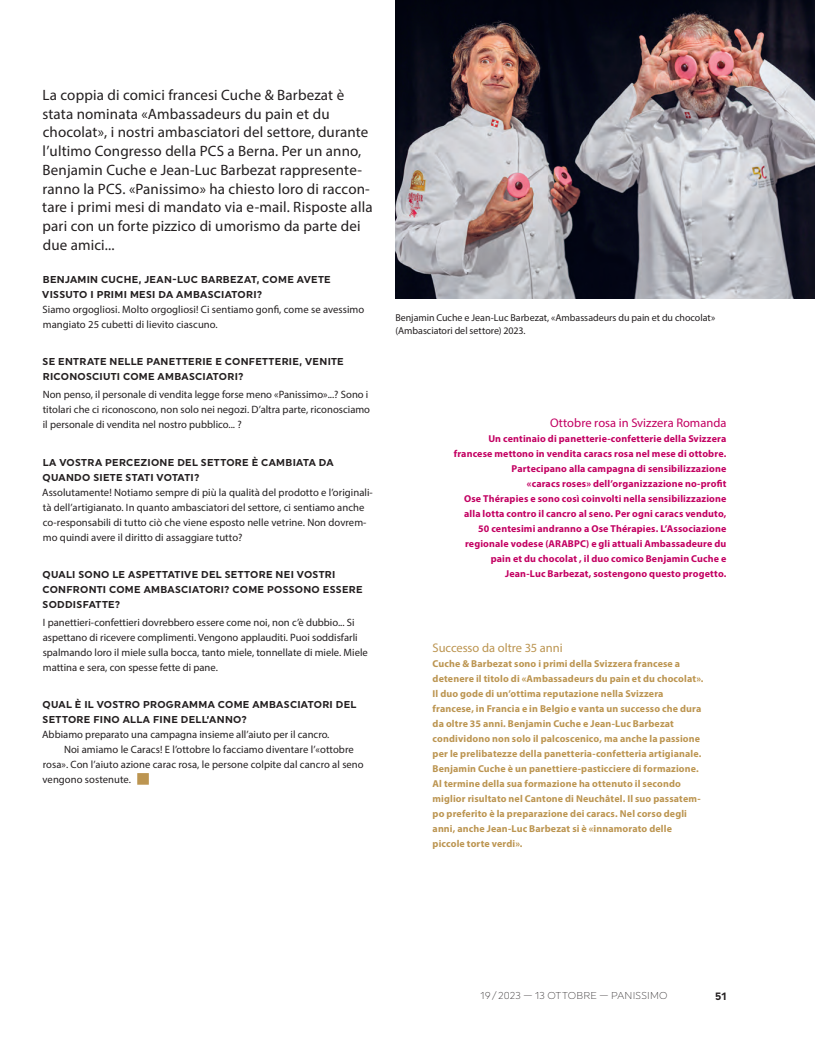
<style>
.page{position:relative;width:815px;height:1053px;background:#fff}
.page>*{position:absolute;margin:0;border:0;box-sizing:border-box;transform-origin:0 0}
.t1{font:15px/18.8px "Myriad Pro";letter-spacing:.01em;color:#231f20}
.t2{font:12.5px "Myriad Pro";color:#c30162}
.t3{font:12.5px "Myriad Pro";color:#bc9551}
.t4{font:10.62px/15px "Myriad Pro";color:#231f20}
.t5{font:700 10.62px "Uniform";color:#231f20}
.t6{font:700 10px/15px "Myriad Pro";letter-spacing:.015em;color:#bc9551}
.t7{font:700 10px/15px "Myriad Pro";letter-spacing:.015em;color:#c30162;text-align:right}
.t8{font:700 10px/15px "Uniform";letter-spacing:.03em;color:#231f20}
.t9{font:10px/12.5px "Myriad Pro";letter-spacing:-.005em;color:#231f20}
.t10{font:300 10px "Uniform";letter-spacing:.015em;color:#231f20}
.s1{color:#bc9551}
</style>
<div class="page">
<img style="left:396px;top:0;width:419px;height:299px">
<p class="t1" style="left:42px;top:85px;width:332px">La coppia di comici francesi Cuche &amp; Barbezat è stata nominata «Ambassadeurs du pain et du chocolat», i nostri ambasciatori del settore, durante l’ultimo Congresso della PCS a Berna. Per un anno, Benjamin Cuche e Jean-Luc Barbezat rappresente&shy;ranno la PCS. «Panissimo» ha chiesto loro di raccon&shy;tare i primi mesi di mandato via e-mail. Risposte alla pari con un forte pizzico di umorismo da parte dei due amici...</p>
<p class="t8" style="left:42px;top:271px;width:290px">BENJAMIN CUCHE, JEAN-LUC BARBEZAT, COME AVETE<br>VISSUTO I PRIMI MESI DA AMBASCIATORI?</p>
<p class="t4" style="left:43px;top:301px;width:323px">Siamo orgogliosi. Molto orgogliosi! Ci sentiamo gonfi, come se avessimo mangiato 25 cubetti di lievito ciascuno.</p>
<p class="t8" style="left:43px;top:353px;width:303px">SE ENTRATE NELLE PANETTERIE E CONFETTERIE, VENITE<br>RICONOSCIUTI COME AMBASCIATORI?</p>
<p class="t4" style="left:43px;top:387px;width:329px">Non penso, il personale di vendita legge forse meno «Panissimo»...? Sono i titolari che ci riconoscono, non solo nei negozi. D’altra parte, riconosciamo il personale di vendita nel nostro pubblico... ?</p>
<p class="t8" style="left:43px;top:454px;width:293px">LA VOSTRA PERCEZIONE DEL SETTORE È CAMBIATA DA<br>QUANDO SIETE STATI VOTATI?</p>
<p class="t4" style="left:42px;top:484px;width:332px">Assolutamente! Notiamo sempre di più la qualità del prodotto e l’originali&shy;tà dell’artigianato. In quanto ambasciatori del settore, ci sentiamo anche co-responsabili di tutto ciò che viene esposto nelle vetrine. Non dovrem&shy;mo quindi avere il diritto di assaggiare tutto?</p>
<p class="t8" style="left:43px;top:566px;width:322px">QUALI SONO LE ASPETTATIVE DEL SETTORE NEI VOSTRI<br>CONFRONTI COME AMBASCIATORI? COME POSSONO ESSERE<br>SODDISFATTE?</p>
<p class="t4" style="left:43px;top:615px;width:327px">I panettieri-confettieri dovrebbero essere come noi, non c’è dubbio... Si aspettano di ricevere complimenti. Vengono applauditi. Puoi soddisfarli spalmando loro il miele sulla bocca, tanto miele, tonnellate di miele. Miele mattina e sera, con spesse fette di pane.</p>
<p class="t8" style="left:43px;top:697px;width:315px">QUAL È IL VOSTRO PROGRAMMA COME AMBASCIATORI DEL<br>SETTORE FINO ALLA FINE DELL’ANNO?</p>
<p class="t4" style="left:42px;top:727px;width:289px">Abbiamo preparato una campagna insieme all’aiuto per il cancro.</p>
<p class="t4" style="left:64px;top:742px;width:291px">Noi amiamo le Caracs! E l’ottobre lo facciamo diventare l’«ottobre</p>
<p class="t4" style="left:43px;top:757px;width:322px">rosa». Con l’aiuto azione carac rosa, le persone colpite dal cancro al seno</p>
<p class="t4" style="left:43px;top:772px;width:107px">vengono sostenute. <span class="s1">■</span></p>
<p class="t9" style="left:395px;top:312px;width:321px">Benjamin Cuche e Jean-Luc Barbezat, «Ambassadeurs du pain et du chocolat» (Ambasciatori del settore) 2023.</p>
<p class="t2" style="left:550px;top:414px;width:178px">Ottobre rosa in Svizzera Romanda</p>
<p class="t7" style="left:454px;top:430px;width:274px">Un centinaio di panetterie-confetterie della Svizzera francese mettono in vendita caracs rosa nel mese di ottobre.<br>Partecipano alla campagna di sensibilizzazione<br>«caracs roses» dell’organizzazione no-profit<br>Ose Thérapies e sono così coinvolti nella sensibilizzazione alla lotta contro il cancro al seno. Per ogni caracs venduto, 50 centesimi andranno a Ose Thérapies. L’Associazione regionale vodese (ARABPC) e gli attuali Ambassadeure du pain et du chocolat , il duo comico Benjamin Cuche e Jean-Luc Barbezat, sostengono questo progetto.</p>
<p class="t3" style="left:433px;top:639px;width:132px">Successo da oltre 35 anni</p>
<p class="t6" style="left:433px;top:655px;width:272px">Cuche &amp; Barbezat sono i primi della Svizzera francese a detenere il titolo di «Ambassadeurs du pain et du chocolat».<br>Il duo gode di un’ottima reputazione nella Svizzera francese, in Francia e in Belgio e vanta un successo che dura da oltre 35 anni. Benjamin Cuche e Jean-Luc Barbezat condividono non solo il palcoscenico, ma anche la passione per le prelibatezze della panetteria-confetteria artigianale.<br>Benjamin Cuche è un panettiere-pasticciere di formazione.<br>Al termine della sua formazione ha ottenuto il secondo miglior risultato nel Cantone di Neuchâtel. Il suo passatem&shy;po preferito è la preparazione dei caracs. Nel corso degli anni, anche Jean-Luc Barbezat si è «innamorato delle piccole torte verdi».</p>
<p class="t10" style="left:480px;top:989px;width:189px">19/ 2023 — 13 OTTOBRE — PANISSIMO</p>
<p class="t5" style="left:715px;top:989px;width:13px">51</p>
</div>
